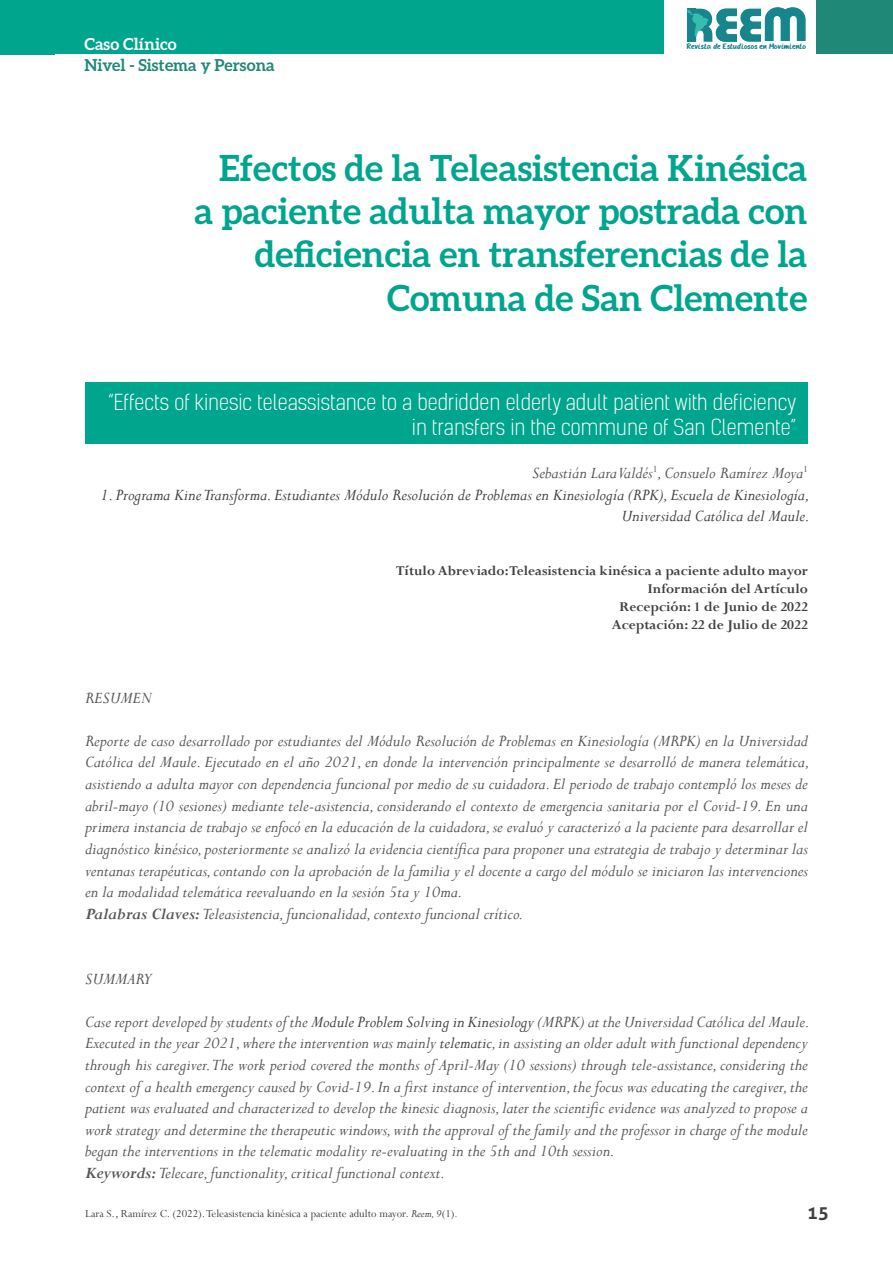
<style>
.page{position:relative;width:893px;height:1263px;background:#fff}
.page>*{position:absolute;margin:0;border:0;box-sizing:border-box;transform-origin:0 0}
.t1{font:700 36px/43.2px "Aleo";color:#00a58e;text-align:right}
.t2{font:21px/25.2px "Kelson Sans Light RU";color:#fff;text-align:right}
.t3{font:italic 18px/21.6px "Perpetua";color:#565659}
.t4{font:italic 18px/21.6px "Perpetua";color:#414042;text-align:right}
.t5{font:700 18px "Aller";color:#414042}
.t6{font:700 16.5px "Aleo";color:#208877}
.t7{font:700 16.5px "Aleo";color:#fff}
.t8{font:700 15px/18px "Perpetua";color:#414042;text-align:right}
.t9{font:12px "Perpetua";color:#414042}
.t10{font:8.1px "HANDYHANDY";color:#16858c}
.s1{font-weight:700}
.s2{color:#414042}
.s3{font-style:italic}
</style>
<div class="page">
<div style="left:816px;top:0;width:77px;height:54px;background:#208877"></div>
<div style="left:0;top:0;width:664px;height:54px;background:#00a58e"></div>
<svg style="left:687px;top:7px;width:119px;height:35px"></svg>
<div style="left:85px;top:382px;width:723px;height:62px;background:#00a58e"></div>
<p class="t7" style="left:84px;top:35px;width:94px">Caso Clínico</p>
<p class="t6" style="left:84px;top:56px;width:192px">Nivel - Sistema y Persona</p>
<p class="t10" style="left:686px;top:42px;width:121px">Revista de Estudiosos en Movimiento</p>
<h1 class="t1" style="left:195px;top:146px;width:614px">Efectos de la Teleasistencia Kinésica a paciente adulta mayor postrada con deficiencia en transferencias de la Comuna de San Clemente</h1>
<p class="t2" style="left:108px;top:390px;width:689px">“Effects of kinesic teleassistance to a bedridden elderly adult patient with deficiency in transfers in the commune of San Clemente”</p>
<p class="t3" style="left:532px;top:462px;width:277px">Sebastián Lara Valdés<sup>1</sup>, Consuelo Ramírez Moya<sup>1</sup></p>
<p class="t4" style="left:101px;top:483px;width:711px">1. Programa Kine Transforma. Estudiantes Módulo Resolución de Problemas en Kinesiología (RPK), Escuela de Kinesiología,<br>Universidad Católica del Maule.</p>
<p class="t8" style="left:396px;top:562px;width:413px">Título Abreviado: Teleasistencia kinésica a paciente adulto mayor Información del Artículo<br>Recepción: 1 de Junio de 2022<br>Aceptación: 22 de Julio de 2022</p>
<p class="t3" style="left:85px;top:686px;width:68px">RESUMEN</p>
<p class="t3" style="left:85px;top:729px;width:726px">Reporte de caso desarrollado por estudiantes del Módulo Resolución de Problemas en Kinesiología (MRPK) en la Universidad Católica del Maule. Ejecutado en el año 2021, en donde la intervención principalmente se desarrolló de manera telemática, asistiendo a adulta mayor con dependencia funcional por medio de su cuidadora. El periodo de trabajo contempló los meses de abril-mayo (10 sesiones) mediante tele-asistencia, considerando el contexto de emergencia sanitaria por el Covid-19. En una primera instancia de trabajo se enfocó en la educación de la cuidadora, se evaluó y caracterizó a la paciente para desarrollar el diagnóstico kinésico, posteriormente se analizó la evidencia científica para proponer una estrategia de trabajo y determinar las ventanas terapéuticas, contando con la aprobación de la familia y el docente a cargo del módulo se iniciaron las intervenciones en la modalidad telemática reevaluando en la sesión 5ta y 10ma.<br><span class="s1">Palabras Claves:</span> Teleasistencia, funcionalidad, contexto funcional crítico.</p>
<p class="t3" style="left:85px;top:967px;width:68px">SUMMARY</p>
<p class="t3" style="left:85px;top:1010px;width:726px">Case report developed by students of the <span class="s2">Module Problem Solving in Kinesiology</span> (MRPK) at the Universidad Católica del Maule.<br>Executed in the year 2021, where the intervention was mainly <span class="s2">telematic</span>, in assisting an older adult with functional dependency through his caregiver.The work period covered the months of April-May (10 sessions) through tele-assistance, considering the context of a health emergency caused by Covid-19. In a first instance of intervention, the focus was educating the caregiver, the patient was evaluated and characterized to develop the kinesic diagnosis, later the scientific evidence was analyzed to propose a work strategy and determine the therapeutic windows, with the approval of the family and the professor in charge of the module began the interventions in the telematic modality re-evaluating in the 5th and 10th session.<br><span class="s1">Keywords:</span> Telecare, functionality, critical functional context.</p>
<p class="t9" style="left:85px;top:1206px;width:374px">Lara S., Ramírez C. (2022). Teleasistencia kinésica a paciente adulto mayor. <span class="s3">Reem, 9</span>(1)<span class="s3">.</span></p>
<p class="t5" style="left:807px;top:1201px;width:23px">15</p>
</div>
